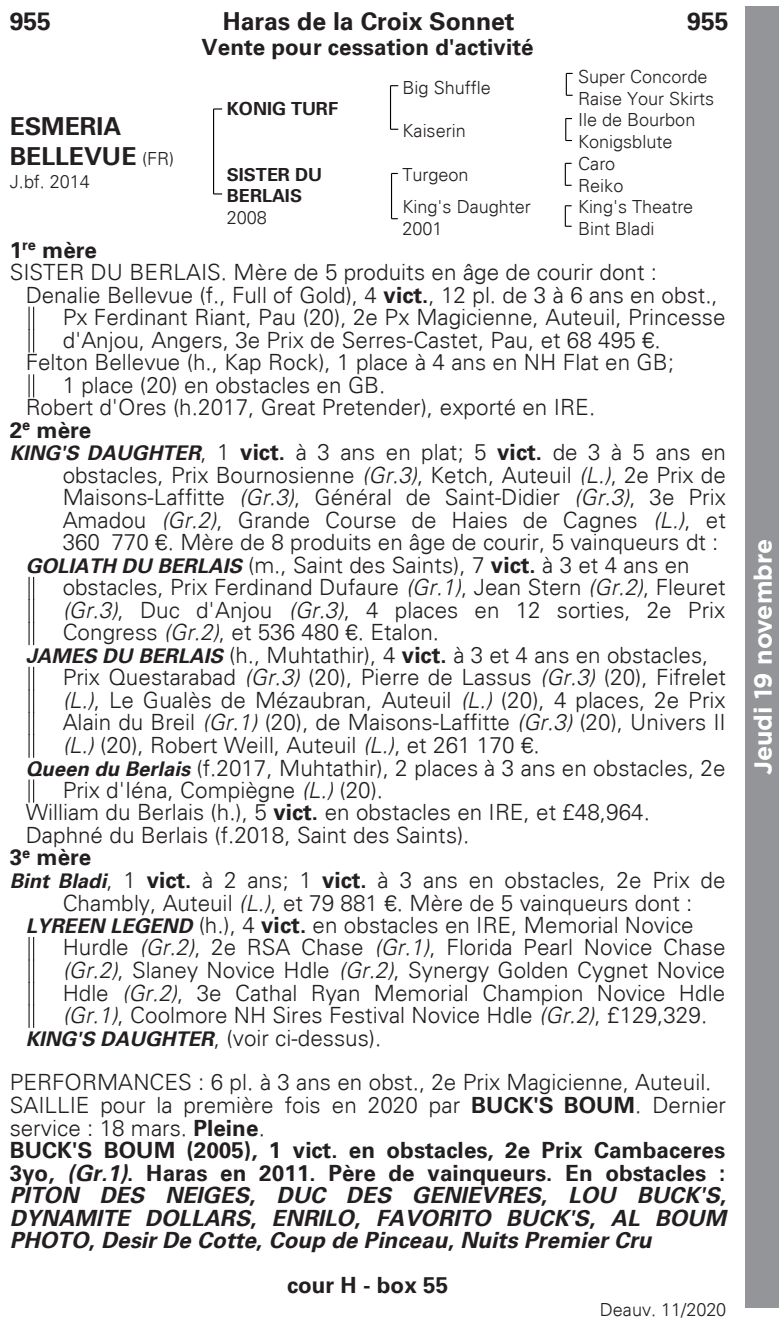
<style>
.page{position:relative;width:779px;height:1327px;background:#fff}
.page>*{position:absolute;margin:0;border:0;box-sizing:border-box;transform-origin:0 0}
.t1{font:700 24.75px/29.5px "Univers 65";color:#231f20}
.t2{font:700 24.75px "Gotham";color:#fff}
.t3{font:300 22.5px/22.5px "Univers 45";color:#231f20}
.t4{font:italic 700 22.5px/22.5px "Univers 65";color:#231f20;text-align:justify}
.t5{font:700 22.5px "Univers 65";color:#231f20}
.t6{font:300 18px/21.8px "Univers 45";letter-spacing:-.005em;color:#231f20}
.t7{font:700 18px/21.4px "Univers 65";color:#231f20}
.s1{font-family:"Univers 45";font-weight:300;font-size:18px}
.s2{font-family:"Univers 65";font-weight:700}
.s3{font-family:"Univers 65";font-weight:700;font-style:italic;font-size:20.25px}
.s4{font-style:italic}
.s5{font-style:normal}
</style>
<div class="page">
<div style="left:745px;top:6px;width:33px;height:1301px;background:#939598"></div>
<svg style="left:29px;top:307px;width:5px;height:45px"></svg>
<svg style="left:29px;top:375px;width:5px;height:22px"></svg>
<svg style="left:29px;top:577px;width:5px;height:67px"></svg>
<svg style="left:29px;top:667px;width:5px;height:90px"></svg>
<svg style="left:29px;top:780px;width:5px;height:22px"></svg>
<svg style="left:29px;top:937px;width:5px;height:90px"></svg>
<svg style="left:213px;top:108px;width:9px;height:2px"></svg>
<hr style="left:213px;top:109px;width:1px;height:85px;background:#000">
<hr style="left:390px;top:86px;width:1px;height:43px;background:#000">
<hr style="left:391px;top:173px;width:1px;height:46px;background:#000">
<svg style="left:564px;top:205px;width:7px;height:22px"></svg>
<svg style="left:565px;top:118px;width:6px;height:23px"></svg>
<svg style="left:564px;top:163px;width:7px;height:23px"></svg>
<svg style="left:565px;top:73px;width:7px;height:23px"></svg>
<p class="t1" style="left:10px;top:9px;width:43px">955</p>
<p class="t1" style="left:222px;top:9px;width:293px">Haras de la Croix Sonnet</p>
<p class="t1" style="left:686px;top:9px;width:43px">955</p>
<p class="t5" style="left:201px;top:38px;width:333px">Vente pour cessation d'activité</p>
<p class="t1" style="left:10px;top:114px;width:166px">ESMERIA<br>BELLEVUE <span class="s1">(FR)</span></p>
<p class="t6" style="left:10px;top:173px;width:82px">J.bf. 2014</p>
<p class="t7" style="left:227px;top:100px;width:113px">KONIG TURF</p>
<p class="t7" style="left:227px;top:165px;width:97px">SISTER DU<br>BERLAIS</p>
<p class="t6" style="left:227px;top:208px;width:42px">2008</p>
<p class="t6" style="left:402px;top:78px;width:90px">Big Shuffle</p>
<p class="t6" style="left:577px;top:67px;width:138px">Super Concorde<br>Raise Your Skirts</p>
<p class="t6" style="left:402px;top:122px;width:65px">Kaiserin</p>
<p class="t6" style="left:577px;top:111px;width:119px">Ile de Bourbon<br>Konigsblute</p>
<p class="t6" style="left:402px;top:165px;width:67px">Turgeon</p>
<p class="t6" style="left:577px;top:154px;width:47px">Caro<br>Reiko</p>
<p class="t6" style="left:402px;top:198px;width:130px">King's Daughter<br>2001</p>
<p class="t6" style="left:577px;top:198px;width:117px">King's Theatre<br>Bint Bladi</p>
<p class="t5" style="left:10px;top:241px;width:89px">1<sup>re</sup> mère</p>
<p class="t3" style="left:10px;top:263px;width:648px">SISTER DU BERLAIS. Mère de 5 produits en âge de courir dont :</p>
<p class="t3" style="left:26px;top:286px;width:693px">Denalie Bellevue (f., Full of Gold), 4 <span class="s2">vict.</span>, 12 pl. de 3 à 6 ans en obst.,</p>
<p class="t3" style="left:63px;top:308px;width:664px">Px Ferdinant Riant, Pau (20), 2e Px Magicienne, Auteuil, Princesse</p>
<p class="t3" style="left:63px;top:331px;width:599px">d'Anjou, Angers, 3e Prix de Serres-Castet, Pau, et 68 495 €.</p>
<p class="t3" style="left:26px;top:353px;width:649px">Felton Bellevue (h., Kap Rock), 1 place à 4 ans en NH Flat en GB;</p>
<p class="t3" style="left:63px;top:376px;width:324px">1 place (20) en obstacles en GB.</p>
<p class="t3" style="left:26px;top:398px;width:571px">Robert d'Ores (h.2017, Great Pretender), exporté en IRE.</p>
<p class="t5" style="left:10px;top:421px;width:83px">2<sup>e</sup> mère</p>
<p class="t3" style="left:10px;top:443px;width:717px"><span class="s3">KING'S DAUGHTER</span>, 1 <span class="s2">vict.</span> à 3 ans en plat; 5 <span class="s2">vict.</span> de 3 à 5 ans en</p>
<p class="t3" style="left:63px;top:466px;width:664px">obstacles, Prix Bournosienne <span class="s4">(Gr.3)</span>, Ketch, Auteuil <span class="s4">(L.)</span>, 2e Prix de</p>
<p class="t3" style="left:63px;top:488px;width:664px">Maisons-Laffitte <span class="s4">(Gr.3)</span>, Général de Saint-Didier <span class="s4">(Gr.3)</span>, 3e Prix</p>
<p class="t3" style="left:63px;top:511px;width:664px">Amadou <span class="s4">(Gr.2)</span>, Grande Course de Haies de Cagnes <span class="s4">(L.)</span>, et</p>
<p class="t3" style="left:63px;top:533px;width:657px">360 770 €. Mère de 8 produits en âge de courir, 5 vainqueurs dt :</p>
<p class="t3" style="left:26px;top:556px;width:665px"><span class="s3">GOLIATH DU BERLAIS</span> (m., Saint des Saints), 7 <span class="s2">vict.</span> à 3 et 4 ans en</p>
<p class="t3" style="left:63px;top:578px;width:664px">obstacles, Prix Ferdinand Dufaure <span class="s4">(Gr.1)</span>, Jean Stern <span class="s4">(Gr.2)</span>, Fleuret</p>
<p class="t3" style="left:63px;top:601px;width:664px"><span class="s4">(Gr.3)</span>, Duc d'Anjou <span class="s4">(Gr.3)</span>, 4 places en 12 sorties, 2e Prix</p>
<p class="t3" style="left:63px;top:623px;width:378px">Congress <span class="s4">(Gr.2)</span>, et 536 480 €. Etalon.</p>
<p class="t3" style="left:26px;top:646px;width:683px"><span class="s3">JAMES DU BERLAIS</span> (h., Muhtathir), 4 <span class="s2">vict.</span> à 3 et 4 ans en obstacles,</p>
<p class="t3" style="left:63px;top:668px;width:664px">Prix Questarabad <span class="s4">(Gr.3)</span> (20), Pierre de Lassus <span class="s4">(Gr.3)</span> (20), Fifrelet</p>
<p class="t3" style="left:63px;top:691px;width:664px"><span class="s4">(L.)</span>, Le Gualès de Mézaubran, Auteuil <span class="s4">(L.)</span> (20), 4 places, 2e Prix</p>
<p class="t3" style="left:63px;top:713px;width:664px">Alain du Breil <span class="s4">(Gr.1)</span> (20), de Maisons-Laffitte <span class="s4">(Gr.3)</span> (20), Univers II</p>
<p class="t3" style="left:63px;top:736px;width:478px"><span class="s4">(L.)</span> (20), Robert Weill, Auteuil <span class="s4">(L.)</span>, et 261 170 €.</p>
<p class="t3" style="left:26px;top:758px;width:701px"><span class="s3">Queen du Berlais</span> (f.2017, Muhtathir), 2 places à 3 ans en obstacles, 2e</p>
<p class="t3" style="left:63px;top:781px;width:322px">Prix d'Iéna, Compiègne <span class="s4">(L.)</span> (20).</p>
<p class="t3" style="left:26px;top:803px;width:625px">William du Berlais (h.), 5 <span class="s2">vict.</span> en obstacles en IRE, et £48,964.</p>
<p class="t3" style="left:26px;top:826px;width:445px">Daphné du Berlais (f.2018, Saint des Saints).</p>
<p class="t5" style="left:10px;top:848px;width:83px">3<sup>e</sup> mère</p>
<p class="t3" style="left:10px;top:871px;width:717px"><span class="s3">Bint Bladi</span>, 1 <span class="s2">vict.</span> à 2 ans; 1 <span class="s2">vict.</span> à 3 ans en obstacles, 2e Prix de</p>
<p class="t3" style="left:63px;top:893px;width:630px">Chambly, Auteuil <span class="s4">(L.)</span>, et 79 881 €. Mère de 5 vainqueurs dont :</p>
<p class="t3" style="left:26px;top:916px;width:669px"><span class="s3">LYREEN LEGEND</span> (h.), 4 <span class="s2">vict.</span> en obstacles en IRE, Memorial Novice</p>
<p class="t3" style="left:63px;top:938px;width:664px">Hurdle <span class="s4">(Gr.2)</span>, 2e RSA Chase <span class="s4">(Gr.1)</span>, Florida Pearl Novice Chase</p>
<p class="t3" style="left:63px;top:961px;width:663px"><span class="s4">(Gr.2)</span>, Slaney Novice Hdle <span class="s4">(Gr.2)</span>, Synergy Golden Cygnet Novice</p>
<p class="t3" style="left:63px;top:983px;width:663px">Hdle <span class="s4">(Gr.2)</span>, 3e Cathal Ryan Memorial Champion Novice Hdle</p>
<p class="t3" style="left:63px;top:1006px;width:645px"><span class="s4">(Gr.1)</span>, Coolmore NH Sires Festival Novice Hdle <span class="s4">(Gr.2)</span>, £129,329.</p>
<p class="t3" style="left:26px;top:1028px;width:357px"><span class="s3">KING'S DAUGHTER</span>, (voir ci-dessus).</p>
<p class="t3" style="left:10px;top:1073px;width:717px">PERFORMANCES : 6 pl. à 3 ans en obst., 2e Prix Magicienne, Auteuil.<br>SAILLIE pour la première fois en 2020 par <span class="s2">BUCK'S BOUM</span>. Dernier service : 18 mars. <span class="s2">Pleine</span>.</p>
<p class="t4" style="left:10px;top:1141px;width:717px"><span class="s5">BUCK'S BOUM (2005), 1 vict. en obstacles, 2e Prix Cambaceres 3yo,</span> (Gr.1)<span class="s5">. Haras en 2011. Père de vainqueurs. En obstacles :<br></span>PITON DES NEIGES<span class="s5">,</span> DUC DES GENIEVRES<span class="s5">,</span> LOU BUCK'S<span class="s5">, </span>DYNAMITE DOLLARS<span class="s5">,</span> ENRILO<span class="s5">,</span> FAVORITO BUCK'S<span class="s5">,</span> AL BOUM PHOTO<span class="s5">,</span> Desir De Cotte<span class="s5">,</span> Coup de Pinceau<span class="s5">,</span> Nuits Premier Cru</p>
<p class="t5" style="left:287px;top:1276px;width:162px">cour H - box 55</p>
<p class="t6" style="left:599px;top:1300px;width:128px">Deauv. 11/2020</p>
<p class="t2" style="left:753px;top:775px;width:238px;rotate:-90deg">Jeudi 19 novembre</p>
</div>
